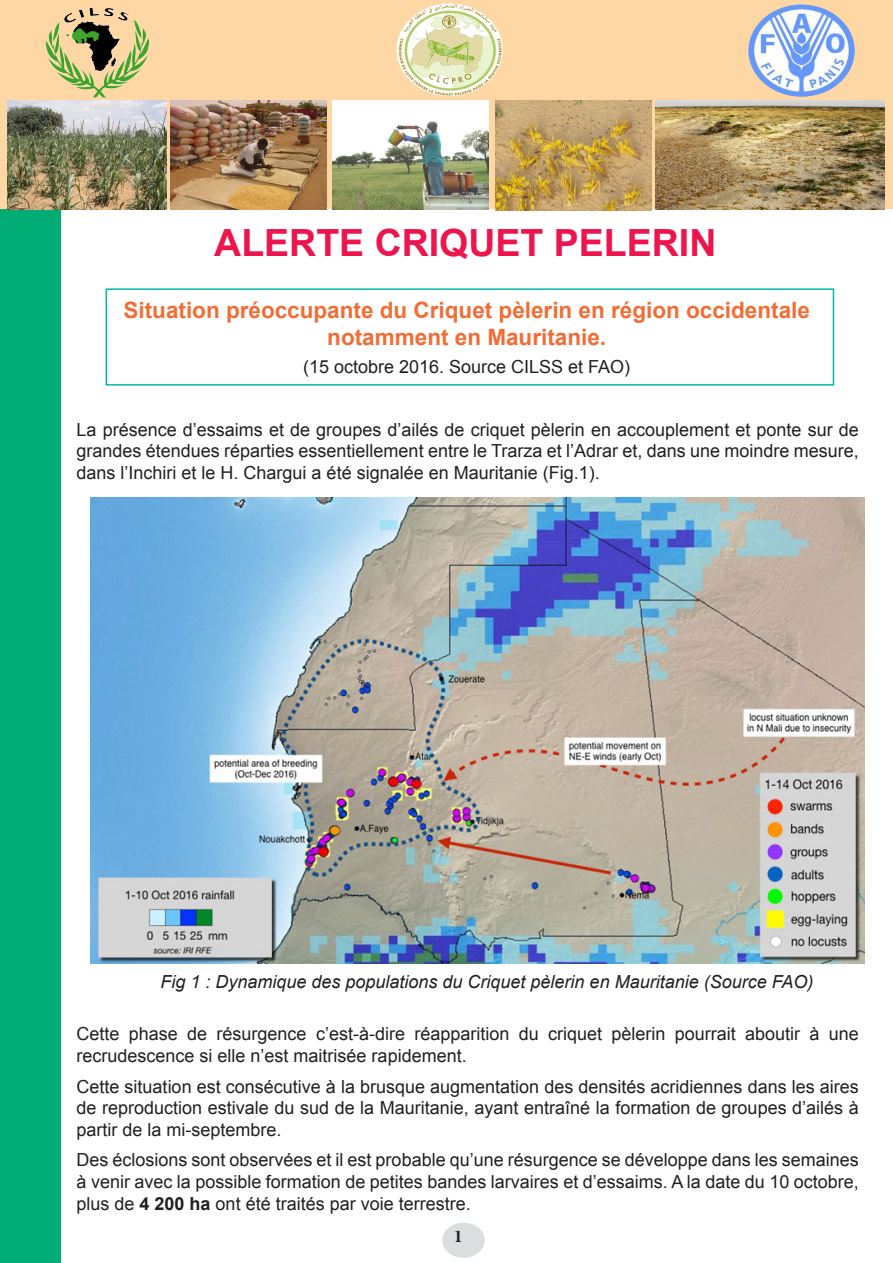
<style>
.page{position:relative;width:893px;height:1263px;background:#fff}
.page>*{position:absolute;margin:0;border:0;box-sizing:border-box;transform-origin:0 0}
.t1{font:700 37.5px "Arial";color:#ed154d}
.t2{font:700 22.5px/27px "Arial";color:#f26d35;text-align:center}
.t3{font:18px/21.6px "Arial";color:#231f20;text-align:justify}
.t4{font:italic 18px "Arial";color:#231f20}
.t5{font:700 18px "Minion Pro";color:#231f20}
.s1{font-weight:700}
</style>
<div class="page">
<div style="left:442px;top:1223px;width:43px;height:35px;background:#dcdddf;border-radius:50%"></div>
<div style="left:0;top:208px;width:60px;height:1055px;background:#02ad75"></div>
<div style="left:0;top:0;width:893px;height:208px;background:#fed7a4"></div>
<img style="left:46px;top:7px;width:103px;height:91px">
<img style="left:748px;top:5px;width:107px;height:92px">
<img style="left:396px;top:3px;width:107px;height:93px">
<img style="left:171px;top:101px;width:156px;height:108px">
<img style="left:332px;top:101px;width:157px;height:108px">
<img style="left:655px;top:101px;width:229px;height:108px">
<img style="left:495px;top:100px;width:156px;height:110px">
<img style="left:91px;top:497px;width:773px;height:466px">
<div style="left:106px;top:288px;width:728px;height:98px;border:2px solid #03b8a7"></div>
<img style="left:8px;top:101px;width:158px;height:108px">
<p class="t1" style="left:214px;top:216px;width:504px">ALERTE CRIQUET PELERIN</p>
<p class="t2" style="left:124px;top:297px;width:688px">Situation préoccupante du Criquet pèlerin en région occidentale notamment en Mauritanie.</p>
<p class="t3" style="left:303px;top:356px;width:329px">(15 octobre 2016. Source CILSS et FAO)</p>
<p class="t3" style="left:77px;top:418px;width:784px">La présence d’essaims et de groupes d’ailés de criquet pèlerin en accouplement et ponte sur de grandes étendues réparties essentiellement entre le Trarza et l’Adrar et, dans une moindre mesure, dans l’Inchiri et le H. Chargui a été signalée en Mauritanie (Fig.1).</p>
<p class="t4" style="left:160px;top:970px;width:654px">Fig 1 : Dynamique des populations du Criquet pèlerin en Mauritanie (Source FAO)</p>
<p class="t3" style="left:77px;top:1023px;width:784px">Cette phase de résurgence c’est-à-dire réapparition du criquet pèlerin pourrait aboutir à une recrudescence si elle n’est maitrisée rapidement.</p>
<p class="t3" style="left:77px;top:1075px;width:784px">Cette situation est consécutive à la brusque augmentation des densités acridiennes dans les aires de reproduction estivale du sud de la Mauritanie, ayant entraîné la formation de groupes d’ailés à partir de la mi-septembre.</p>
<p class="t3" style="left:77px;top:1149px;width:784px">Des éclosions sont observées et il est probable qu’une résurgence se développe dans les semaines à venir avec la possible formation de petites bandes larvaires et d’essaims. A la date du 10 octobre, plus de <span class="s1">4 200 ha</span> ont été traités par voie terrestre.</p>
<p class="t5" style="left:454px;top:1224px;width:10px">1</p>
</div>
